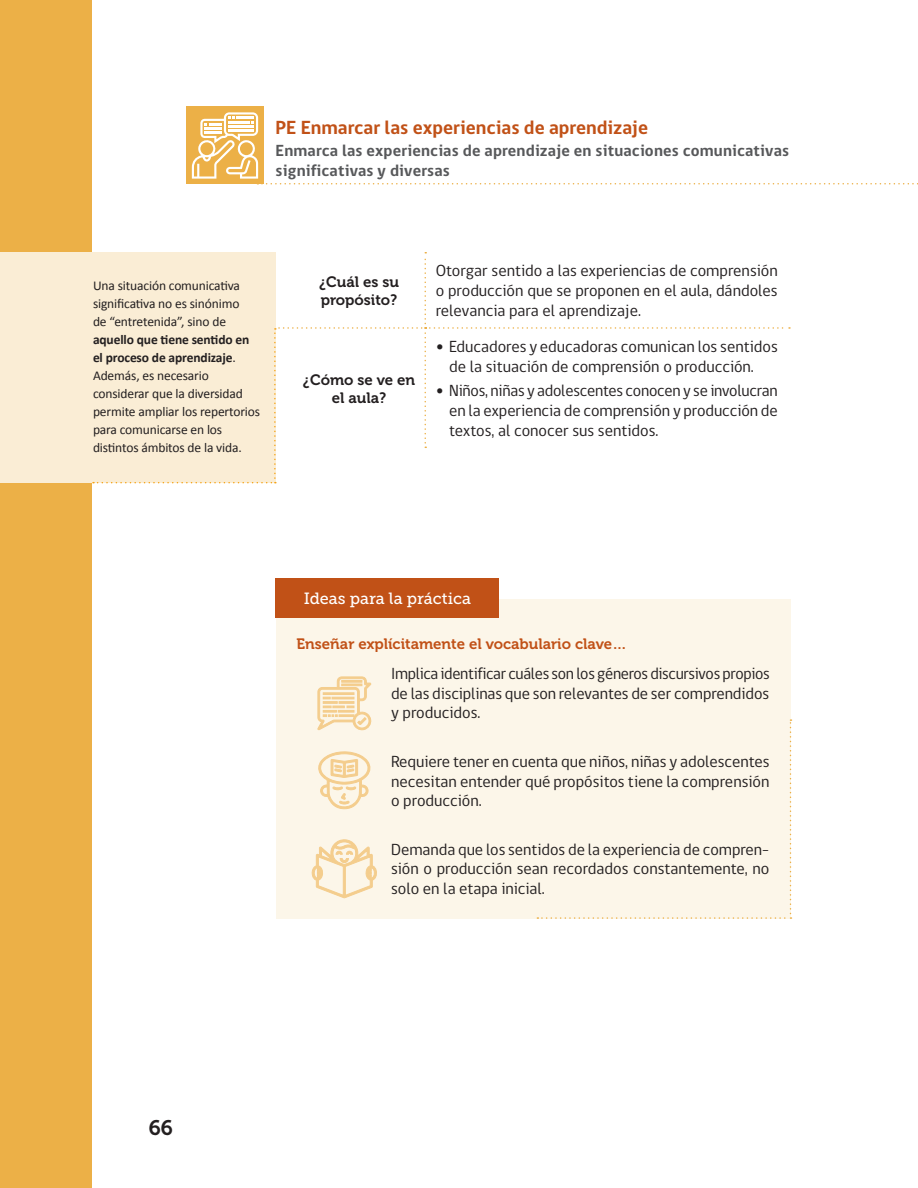
<style>
.page{position:relative;width:918px;height:1188px;background:#fff}
.page>*{position:absolute;margin:0;border:0;box-sizing:border-box;transform-origin:0 0}
.t1{font:21px "Museo 700";color:#231f20}
.texto{font:700 19.5px "gob CL";color:#c15117}
.titulo_1{font:16.5px/19.8px "gob CL";color:#231f20;text-align:justify}
.texto-2{font:700 16.5px/19.5px "gob CL";letter-spacing:.01em;color:#57585a}
.T2{font:16.2px "Museo Slab 500";color:#fff}
.titulo_1-2{font:15px "Museo 700";color:#c15117}
.titulo_1-3{font:15px/18px "Museo 700";color:#231f20}
.titulo_1-4{font:13.5px/18px "Calibri";letter-spacing:-.01em;color:#231f20}
.s1{font-weight:700}
.s2{font-family:"Calibri"}
</style>
<div class="page">
<div style="left:0;top:0;width:92px;height:1188px;background:#ecb047"></div>
<div style="left:186px;top:106px;width:78px;height:78px;background:#ecb047"></div>
<svg style="left:192px;top:112px;width:726px;height:73px"></svg>
<div style="left:276px;top:599px;width:514px;height:320px;background:#fcf6e9"></div>
<svg style="left:537px;top:719px;width:254px;height:200px"></svg>
<div style="left:276px;top:578px;width:223px;height:39px;background:#c15117"></div>
<svg style="left:317px;top:676px;width:55px;height:55px"></svg>
<svg style="left:311px;top:839px;width:66px;height:60px"></svg>
<svg style="left:318px;top:751px;width:53px;height:59px"></svg>
<div style="left:0;top:252px;width:276px;height:231px;background:#faedd5"></div>
<svg style="left:93px;top:252px;width:697px;height:231px"></svg>
<p class="texto" style="left:276px;top:114px;width:374px">PE Enmarcar las experiencias de aprendizaje</p>
<p class="texto-2" style="left:276px;top:141px;width:515px">Enmarca las experiencias de aprendizaje en situaciones comunicativas significativas y diversas</p>
<p class="titulo_1-4" style="left:93px;top:277px;width:169px">Una situación comunicativa significativa no es sinónimo<br>de “entretenida”, sino de <span class="s1">aquello que tiene sentido en el proceso de aprendizaje</span>.<br>Además, es necesario considerar que la diversidad permite ampliar los repertorios para comunicarse en los distintos ámbitos de la vida.</p>
<p class="titulo_1-3" style="left:319px;top:273px;width:82px">¿Cuál es su propósito?</p>
<p class="titulo_1" style="left:436px;top:261px;width:344px">Otorgar sentido a las experiencias de comprensión o producción que se proponen en el aula, dándoles relevancia para el aprendizaje.</p>
<p class="titulo_1-3" style="left:303px;top:371px;width:114px;text-align:center">¿Cómo se ve en el aula?</p>
<p class="titulo_1" style="left:449px;top:337px;width:330px;text-indent:-14px"><span class="s2">•</span> Educadores y educadoras comunican los sentidos de la situación de comprensión o producción.</p>
<p class="titulo_1" style="left:449px;top:381px;width:330px;text-indent:-14px"><span class="s2">•</span> Niños, niñas y adolescentes conocen y se involucran en la experiencia de comprensión y producción de textos, al conocer sus sentidos.</p>
<p class="T2" style="left:304px;top:589px;width:169px">Ideas para la práctica</p>
<p class="titulo_1-2" style="left:297px;top:635px;width:332px">Enseñar explícitamente el vocabulario clave…</p>
<p class="titulo_1" style="left:391px;top:664px;width:380px">Implica identificar cuáles son los géneros discursivos propios de las disciplinas que son relevantes de ser comprendidos y producidos.</p>
<p class="titulo_1" style="left:391px;top:752px;width:380px">Requiere tener en cuenta que niños, niñas y adolescentes necesitan entender qué propósitos tiene la comprensión o producción.</p>
<p class="titulo_1" style="left:391px;top:840px;width:380px">Demanda que los sentidos de la experiencia de compren&shy;sión o producción sean recordados constantemente, no solo en la etapa inicial.</p>
<p class="t1" style="left:149px;top:1116px;width:26px">66</p>
</div>
